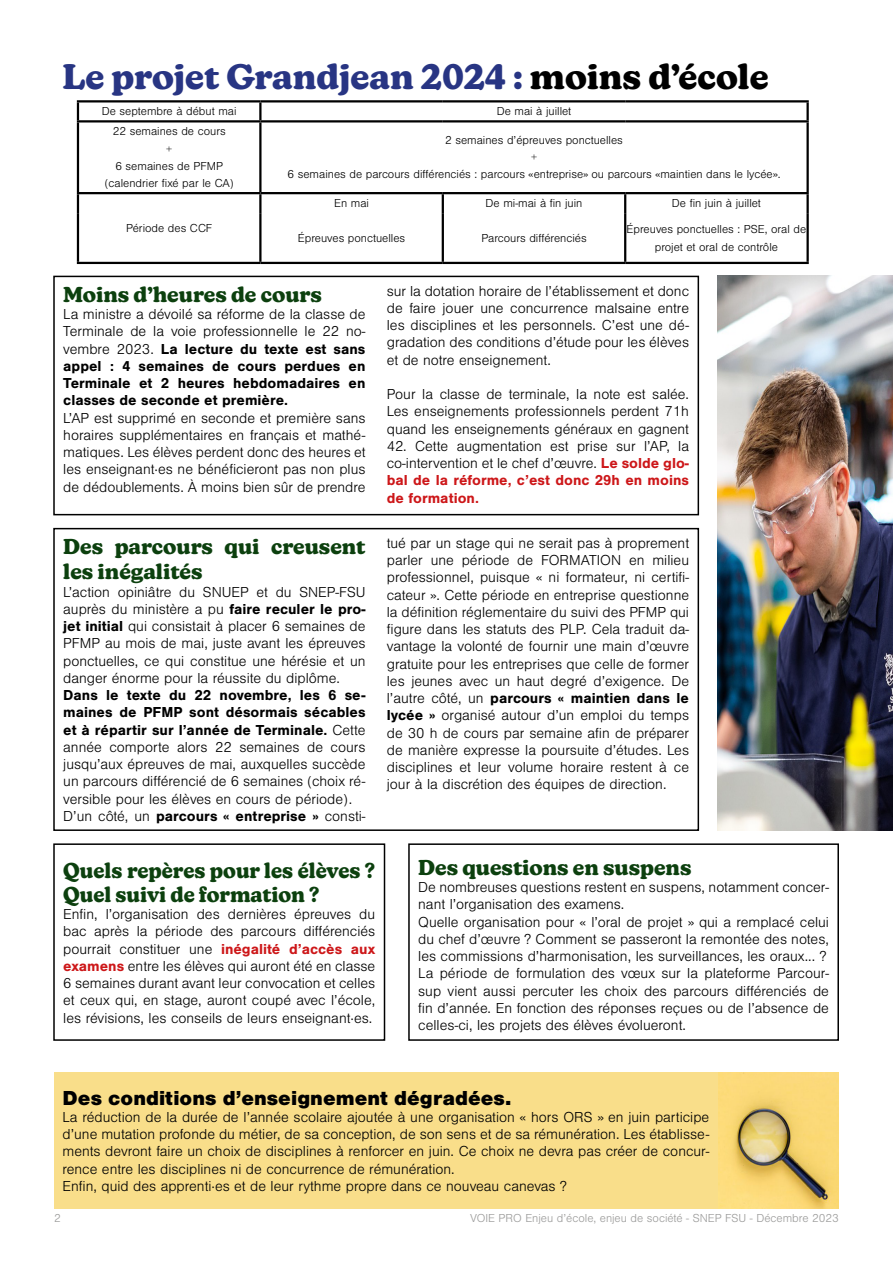
<style>
.page{position:relative;width:893px;height:1263px;background:#fff}
.page>*{position:absolute;margin:0;border:0;box-sizing:border-box;transform-origin:0 0}
.t1{font:700 34.5px "New Kansas";color:#283583}
.t2{font:700 21px/25.2px "New Kansas";color:#0c400e}
.t3{font:700 21px/24px "New Kansas";color:#0c400e;scale:.96 1}
.t4{font:900 21px "Nimbus San";color:#000}
.t5{font:300 15px/17.2px "Nimbus San";color:#000;text-align:justify}
.t6{font:700 15px/17.2px "Nimbus San";color:#000;text-align:justify}
.t7{font:300 12px/17.2px "Nimbus San";color:#000;text-align:center}
.t8{font:300 12px "Nimbus San";color:#9b9b9a}
.s1{color:#000}
.s2{font-weight:300}
.s3{font-weight:700}
.s4{font-weight:700;color:#cd1719}
</style>
<div class="page">
<img style="left:718px;top:1072px;width:120px;height:137px">
<div style="left:53px;top:276px;width:646px;height:239px;border:2px solid #000"></div>
<div style="left:53px;top:528px;width:646px;height:303px;border:2px solid #000"></div>
<div style="left:53px;top:843px;width:332px;height:198px;border:2px solid #000"></div>
<div style="left:408px;top:843px;width:431px;height:198px;border:2px solid #000"></div>
<svg style="left:77px;top:102px;width:2px;height:18px"></svg>
<hr style="left:259px;top:102px;width:3px;height:18px;background:#000">
<hr style="left:77px;top:100px;width:183px;height:2px;background:#000">
<hr style="left:260px;top:100px;width:183px;height:2px;background:#000">
<hr style="left:443px;top:100px;width:182px;height:2px;background:#000">
<hr style="left:625px;top:100px;width:184px;height:2px;background:#000">
<hr style="left:806px;top:102px;width:3px;height:18px;background:#000">
<hr style="left:77px;top:120px;width:183px;height:2px;background:#000">
<hr style="left:77px;top:122px;width:2px;height:70px;background:#000">
<hr style="left:259px;top:122px;width:3px;height:70px;background:#000">
<hr style="left:260px;top:120px;width:183px;height:2px;background:#000">
<hr style="left:443px;top:120px;width:182px;height:2px;background:#000">
<hr style="left:625px;top:120px;width:184px;height:2px;background:#000">
<hr style="left:806px;top:122px;width:3px;height:70px;background:#000">
<hr style="left:260px;top:192px;width:183px;height:2px;background:#000">
<hr style="left:443px;top:192px;width:182px;height:2px;background:#000">
<hr style="left:625px;top:192px;width:184px;height:2px;background:#000">
<svg style="left:77px;top:194px;width:2px;height:19px"></svg>
<hr style="left:77px;top:213px;width:2px;height:49px;background:#000">
<hr style="left:77px;top:192px;width:183px;height:2px;background:#000">
<hr style="left:77px;top:262px;width:183px;height:2px;background:#000">
<hr style="left:260px;top:262px;width:183px;height:2px;background:#000">
<hr style="left:443px;top:262px;width:182px;height:2px;background:#000">
<hr style="left:625px;top:262px;width:184px;height:2px;background:#000">
<hr style="left:259px;top:194px;width:3px;height:19px;background:#000">
<svg style="left:442px;top:194px;width:2px;height:19px"></svg>
<svg style="left:624px;top:194px;width:2px;height:19px"></svg>
<hr style="left:806px;top:194px;width:3px;height:19px;background:#000">
<hr style="left:259px;top:213px;width:3px;height:49px;background:#000">
<hr style="left:442px;top:213px;width:2px;height:49px;background:#000">
<hr style="left:624px;top:213px;width:2px;height:49px;background:#000">
<hr style="left:806px;top:213px;width:3px;height:49px;background:#000">
<div style="left:54px;top:1072px;width:664px;height:137px;background:#f9de8a"></div>
<img style="left:718px;top:276px;width:175px;height:555px">
<h1 class="t1" style="left:63px;top:56px;width:708px">Le projet Grandjean 2024 : <span class="s1">moins d’école</span></h1>
<p class="t7" style="left:102px;top:103px;width:136px">De septembre à début mai</p>
<p class="t7" style="left:497px;top:103px;width:76px">De mai à juillet</p>
<p class="t7" style="left:105px;top:123px;width:130px">22 semaines de cours<br>+<br>6 semaines de PFMP (calendrier fixé par le CA)</p>
<p class="t7" style="left:287px;top:132px;width:494px">2 semaines d’épreuves ponctuelles<br>+<br>6 semaines de parcours différenciés : parcours «entreprise» ou parcours «maintien dans le lycée».</p>
<p class="t7" style="left:126px;top:220px;width:88px">Période des CCF</p>
<p class="t7" style="left:334px;top:195px;width:36px">En mai</p>
<p class="t7" style="left:486px;top:195px;width:98px">De mi-mai à fin juin</p>
<p class="t7" style="left:672px;top:195px;width:91px">De fin juin à juillet</p>
<p class="t7" style="left:298px;top:230px;width:109px">Épreuves ponctuelles</p>
<p class="t7" style="left:481px;top:230px;width:107px">Parcours différenciés</p>
<p class="t7" style="left:627px;top:221px;width:181px">Épreuves ponctuelles : PSE, oral de projet et oral de contrôle</p>
<h2 class="t2" style="left:63px;top:282px;width:260px">Moins d’heures de cours</h2>
<p class="t6" style="left:63px;top:306px;width:304px"><span class="s2">La ministre a dévoilé sa réforme de la classe de Terminale de la voie professionnelle le 22 no&shy;vembre 2023.</span> La lecture du texte est sans appel : 4 semaines de cours perdues en Terminale et 2 heures hebdomadaires en classes de seconde et première.</p>
<p class="t5" style="left:63px;top:410px;width:304px">L’AP est supprimé en seconde et première sans horaires supplémentaires en français et mathé&shy;matiques. Les élèves perdent donc des heures et les enseignant·es ne bénéficieront pas non plus de dédoublements. À moins bien sûr de prendre</p>
<h2 class="t2" style="left:63px;top:534px;width:304px">Des parcours qui creusent les inégalités</h2>
<p class="t5" style="left:63px;top:583px;width:304px">L’action opiniâtre du SNUEP et du SNEP-FSU auprès du ministère a pu <span class="s3">faire reculer le pro&shy;jet initial</span> qui consistait à placer 6 semaines de PFMP au mois de mai, juste avant les épreuves ponctuelles, ce qui constitue une hérésie et un danger énorme pour la réussite du diplôme.</p>
<p class="t5" style="left:63px;top:687px;width:304px;text-align:left"><span class="s3">Dans le texte du 22 novembre, les 6 se&shy;maines de PFMP sont désormais sécables et à répartir sur l’année de Terminale.</span> Cette année comporte alors 22 semaines de cours jusqu’aux épreuves de mai, auxquelles succède un parcours différencié de 6 semaines (choix ré&shy;versible pour les élèves en cours de période).<br>D’un côté, un <span class="s3">parcours « entreprise »</span> consti-</p>
<p class="t5" style="left:387px;top:282px;width:304px">sur la dotation horaire de l’établissement et donc de faire jouer une concurrence malsaine entre les disciplines et les personnels. C’est une dé&shy;gradation des conditions d’étude pour les élèves et de notre enseignement.</p>
<p class="t5" style="left:387px;top:386px;width:304px">Pour la classe de terminale, la note est salée.<br>Les enseignements professionnels perdent 71h quand les enseignements généraux en gagnent</p>
<p class="t5" style="left:387px;top:438px;width:304px">42. Cette augmentation est prise sur l’AP, la co-intervention et le chef d’œuvre. <span class="s4">Le solde glo&shy;bal de la réforme, c’est donc 29h en moins de formation.</span></p>
<p class="t5" style="left:387px;top:535px;width:304px">tué par un stage qui ne serait pas à proprement parler une période de FORMATION en milieu professionnel, puisque « ni formateur, ni certifi&shy;cateur ». Cette période en entreprise questionne la définition réglementaire du suivi des PFMP qui figure dans les statuts des PLP. Cela traduit da&shy;vantage la volonté de fournir une main d’œuvre gratuite pour les entreprises que celle de former les jeunes avec un haut degré d’exigence. De l’autre côté, un <span class="s3">parcours « maintien dans le lycée »</span> organisé autour d’un emploi du temps de 30 h de cours par semaine afin de préparer de manière expresse la poursuite d’études. Les disciplines et leur volume horaire restent à ce jour à la discrétion des équipes de direction.</p>
<h2 class="t3" style="left:63px;top:858px;width:326px">Quels repères pour les élèves ?<br>Quel suivi de formation ?</h2>
<p class="t5" style="left:63px;top:906px;width:314px">Enfin, l’organisation des dernières épreuves du bac après la période des parcours différenciés pourrait constituer une <span class="s4">inégalité d’accès aux examens</span> entre les élèves qui auront été en classe 6 semaines durant avant leur convocation et celles et ceux qui, en stage, auront coupé avec l’école, les révisions, les conseils de leurs enseignant·es.</p>
<h2 class="t2" style="left:418px;top:855px;width:275px">Des questions en suspens</h2>
<p class="t5" style="left:418px;top:879px;width:412px;text-align:left">De nombreuses questions restent en suspens, notamment concer&shy;nant l’organisation des examens.<br>Quelle organisation pour « l’oral de projet » qui a remplacé celui du chef d’œuvre ? Comment se passeront la remontée des notes, les commissions d’harmonisation, les surveillances, les oraux... ?<br>La période de formulation des vœux sur la plateforme Parcour&shy;sup vient aussi percuter les choix des parcours différenciés de fin d’année. En fonction des réponses reçues ou de l’absence de celles-ci, les projets des élèves évolueront.</p>
<h2 class="t4" style="left:63px;top:1085px;width:451px">Des conditions d’enseignement dégradées.</h2>
<p class="t5" style="left:63px;top:1109px;width:648px;text-align:left">La réduction de la durée de l’année scolaire ajoutée à une organisation « hors ORS » en juin participe d’une mutation profonde du métier, de sa conception, de son sens et de sa rémunération. Les établisse&shy;ments devront faire un choix de disciplines à renforcer en juin. Ce choix ne devra pas créer de concur&shy;rence entre les disciplines ni de concurrence de rémunération.<br>Enfin, quid des apprenti·es et de leur rythme propre dans ce nouveau canevas ?</p>
<p class="t8" style="left:54px;top:1211px;width:8px">2</p>
<p class="t8" style="left:470px;top:1211px;width:370px">VOIE PRO Enjeu d’école, enjeu de société - SNEP FSU - Décembre 2023</p>
</div>
